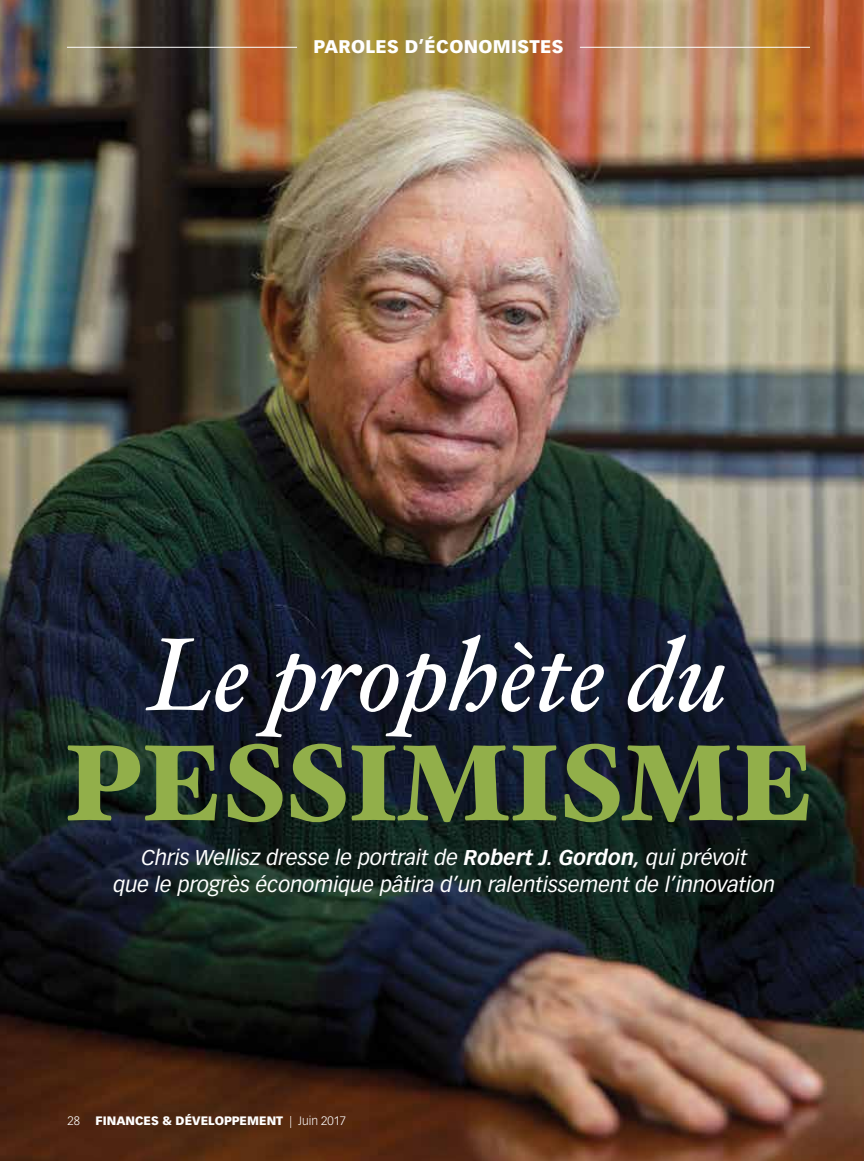
<style>
.page{position:relative;width:864px;height:1161px;background:#fff}
.page>*{position:absolute;margin:0;border:0;box-sizing:border-box;transform-origin:0 0}
.t1{font:900 108px "Hoefler Text";letter-spacing:-.03em;color:#92af4a}
.t2{font:italic 103.5px "Hoefler Text";color:#fff}
.t3{font:italic 21px/27px "Vectora LT Std";color:#fff;text-align:center}
.t4{font:900 18px "Vectora LT Std";letter-spacing:.02em;color:#fff}
.t5{font:900 12px "Vectora LT Std";color:#fff}
.t6{font:300 12px "Vectora LT Std";color:#fff}
.s1{font-weight:700}
.s2{font-weight:300}
</style>
<div class="page">
<img style="left:0;top:0;width:864px;height:1161px">
<hr style="left:67px;top:47px;width:230px;height:1px;background:#fff">
<hr style="left:580px;top:47px;width:230px;height:1px;background:#fff">
<p class="t4" style="left:313px;top:36px;width:252px">PAROLES D’ÉCONOMISTES</p>
<h2 class="t2" style="left:149px;top:613px;width:580px">Le prophète du</h2>
<h1 class="t1" style="left:63px;top:715px;width:752px">PESSIMISME</h1>
<p class="t3" style="left:113px;top:844px;width:663px">Chris Wellisz dresse le portrait de <span class="s1">Robert J. Gordon,</span> qui prévoit<br>que le progrès économique pâtira d’un ralentissement de l’innovation</p>
<p class="t6" style="left:68px;top:1114px;width:14px">28</p>
<p class="t5" style="left:96px;top:1113px;width:252px">FINANCES &amp; DÉVELOPPEMENT <span class="s2">| Juin 2017</span></p>
</div>
